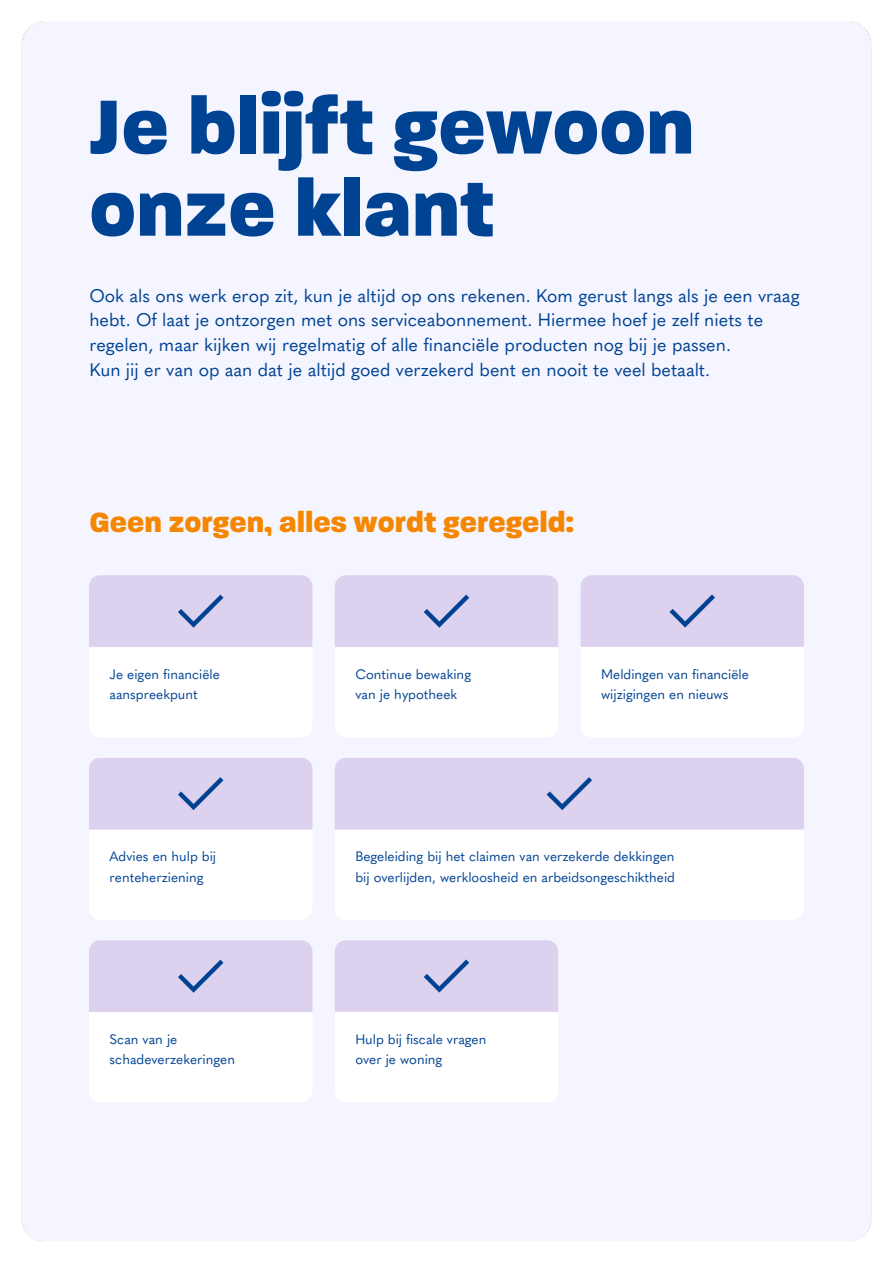
<style>
.page{position:relative;width:894px;height:1264px;background:#fff}
.page>*{position:absolute;margin:0;border:0;box-sizing:border-box;transform-origin:0 0}
.t1{font:800 82.5px/82.2px "Paralucent";color:#004393}
.t2{font:800 30px "Paralucent";color:#f58700}
.t3{font:18px/24.8px "Quasimoda";color:#004393}
.t4{font:13.5px/20.2px "Quasimoda";color:#004393}
</style>
<div class="page">
<img style="left:21px;top:21px;width:851px;height:1221px">
<p class="t1" style="left:89px;top:92px;width:606px">Je blijft gewoon onze klant</p>
<p class="t3" style="left:89px;top:283px;width:711px">Ook als ons werk erop zit, kun je altijd op ons rekenen. Kom gerust langs als je een vraag hebt. Of laat je ontzorgen met ons serviceabonnement. Hiermee hoef je zelf niets te regelen, maar kijken wij regelmatig of alle financiële producten nog bij je passen.<br>Kun jij er van op aan dat je altijd goed verzekerd bent en nooit te veel betaalt.</p>
<p class="t2" style="left:89px;top:509px;width:486px">Geen zorgen, alles wordt geregeld:</p>
<h1 class="t4" style="left:110px;top:664px;width:112px">Je eigen financiële aanspreekpunt</h1>
<p class="t4" style="left:355px;top:664px;width:117px">Continue bewaking van je hypotheek</p>
<p class="t4" style="left:601px;top:664px;width:149px">Meldingen van financiële wijzigingen en nieuws</p>
<h2 class="t4" style="left:110px;top:846px;width:108px">Advies en hulp bij renteherziening</h2>
<h3 class="t4" style="left:110px;top:1028px;width:127px">Scan van je schadeverzekeringen</h3>
<p class="t4" style="left:355px;top:846px;width:320px">Begeleiding bij het claimen van verzekerde dekkingen</p>
<p class="t4" style="left:355px;top:866px;width:321px">bij overlijden, werkloosheid en arbeidsongeschiktheid</p>
<p class="t4" style="left:355px;top:1028px;width:132px">Hulp bij fiscale vragen</p>
<p class="t4" style="left:355px;top:1049px;width:88px">over je woning</p>
</div>
